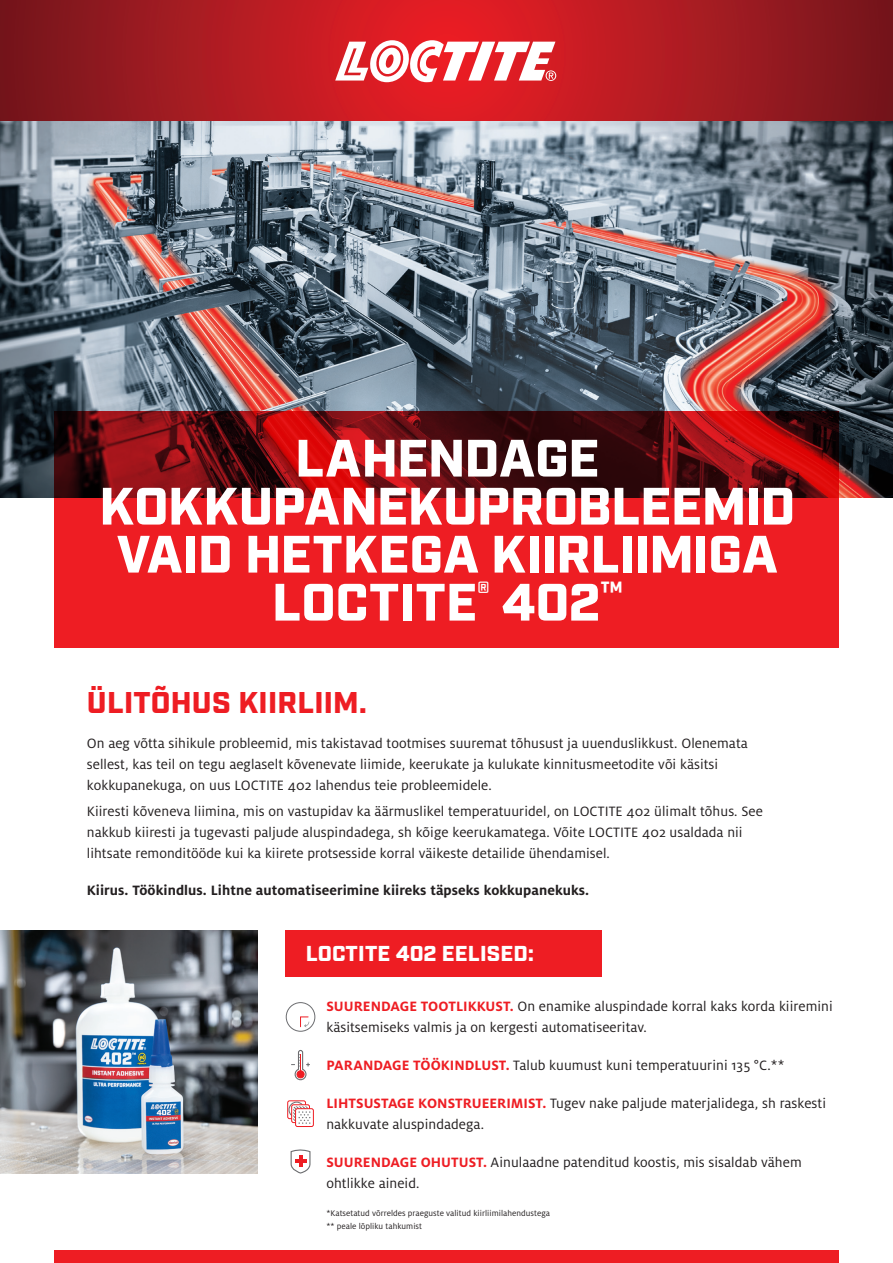
<style>
.page{position:relative;width:893px;height:1263px;background:#fff}
.page>*{position:absolute;margin:0;border:0;box-sizing:border-box;transform-origin:0 0}
.Headline_24pt_Medium{font:900 52.5px/48px "Industry";letter-spacing:-.005em;color:#fff;text-align:center}
.Red_SubHead{font:900 30px "Industry";letter-spacing:.01em;color:#ee1d23}
.t1{font:900 21.6px "Industry";letter-spacing:.01em;color:#fff}
.Body_Copy{font:15px/21px "Henkel Milo";letter-spacing:.005em;color:#231f20}
.Body_Copy-2{font:700 15px "Henkel Milo";letter-spacing:.005em;color:#231f20}
.Footnotes{font:9px "Henkel Milo";letter-spacing:.005em;color:#231f20}
.s1{font-weight:700;color:#ee1d23}
</style>
<div class="page">
<img style="left:0;top:121px;width:893px;height:376px">
<svg style="left:0;top:0;width:893px;height:121px;background:#ab1a21"></svg>
<svg style="left:335px;top:40px;width:221px;height:42px"></svg>
<div style="left:54px;top:1250px;width:785px;height:13px;background:#ee1d23"></div>
<svg style="left:54px;top:411px;width:785px;height:237px;background:#bd161b"></svg>
<div style="left:286px;top:1002px;width:29px;height:30px;border:1px solid #6c6d70;border-radius:50%"></div>
<svg style="left:300px;top:1016px;width:9px;height:12px"></svg>
<svg style="left:288px;top:1101px;width:18px;height:18px"></svg>
<div style="left:287px;top:1100px;width:19px;height:19px;border:1px solid #ee1d23;border-radius:2px"></div>
<div style="left:289px;top:1102px;width:15px;height:15px;border:1px solid #6c6d70;border-radius:50%"></div>
<div style="left:291px;top:1104px;width:19px;height:19px;border:1px solid #ee1d23;border-radius:2px"></div>
<div style="left:295px;top:1108px;width:19px;height:19px;border:1px solid #ee1d23;border-radius:2px"></div>
<svg style="left:293px;top:1106px;width:17px;height:18px"></svg>
<svg style="left:291px;top:1050px;width:19px;height:31px"></svg>
<div style="left:286px;top:930px;width:316px;height:47px;background:#ee1d23"></div>
<img style="left:0;top:931px;width:258px;height:242px">
<svg style="left:290px;top:1149px;width:21px;height:25px"></svg>
<p class="Headline_24pt_Medium" style="left:99px;top:437px;width:697px">LAHENDAGE<br>KOKKUPANEKUPROBLEEMID<br>VAID HETKEGA KIIRLIIMIGA<br>LOCTITE<sup>®</sup> 402<sup>™</sup></p>
<p class="Red_SubHead" style="left:87px;top:685px;width:281px">ÜLITÕHUS KIIRLIIM.</p>
<p class="Body_Copy" style="left:87px;top:733px;width:662px">On aeg võtta sihikule probleemid, mis takistavad tootmises suuremat tõhusust ja uuenduslikkust. Olenemata sellest, kas teil on tegu aeglaselt kõvenevate liimide, keerukate ja kulukate kinnitusmeetodite või käsitsi kokkupanekuga, on uus LOCTITE 402 lahendus teie probleemidele.</p>
<p class="Body_Copy" style="left:87px;top:801px;width:678px">Kiiresti kõveneva liimina, mis on vastupidav ka äärmuslikel temperatuuridel, on LOCTITE 402 ülimalt tõhus. See nakkub kiiresti ja tugevasti paljude aluspindadega, sh kõige keerukamatega. Võite LOCTITE 402 usaldada nii lihtsate remonditööde kui ka kiirete protsesside korral väikeste detailide ühendamisel.</p>
<p class="Body_Copy-2" style="left:87px;top:882px;width:504px">Kiirus. Töökindlus. Lihtne automatiseerimine kiireks täpseks kokkupanekuks.</p>
<p class="t1" style="left:306px;top:941px;width:229px">LOCTITE 402 EELISED:</p>
<p class="Body_Copy" style="left:326px;top:996px;width:508px"><span class="s1">SUURENDAGE TOOTLIKKUST.</span> On enamike aluspindade korral kaks korda kiiremini käsitsemiseks valmis ja on kergesti automatiseeritav.</p>
<p class="Body_Copy" style="left:326px;top:1055px;width:460px"><span class="s1">PARANDAGE TÖÖKINDLUST.</span> Talub kuumust kuni temperatuurini 135 °C.**</p>
<p class="Body_Copy" style="left:326px;top:1093px;width:501px"><span class="s1">LIHTSUSTAGE KONSTRUEERIMIST.</span> Tugev nake paljude materjalidega, sh raskesti nakkuvate aluspindadega.</p>
<p class="Body_Copy" style="left:326px;top:1151px;width:477px"><span class="s1">SUURENDAGE OHUTUST.</span> Ainulaadne patenditud koostis, mis sisaldab vähem ohtlikke aineid.</p>
<p class="Footnotes" style="left:326px;top:1208px;width:225px">*Katsetatud võrreldes praeguste valitud kiirliimilahendustega</p>
<p class="Footnotes" style="left:326px;top:1221px;width:97px">** peale lõpliku tahkumist</p>
</div>
